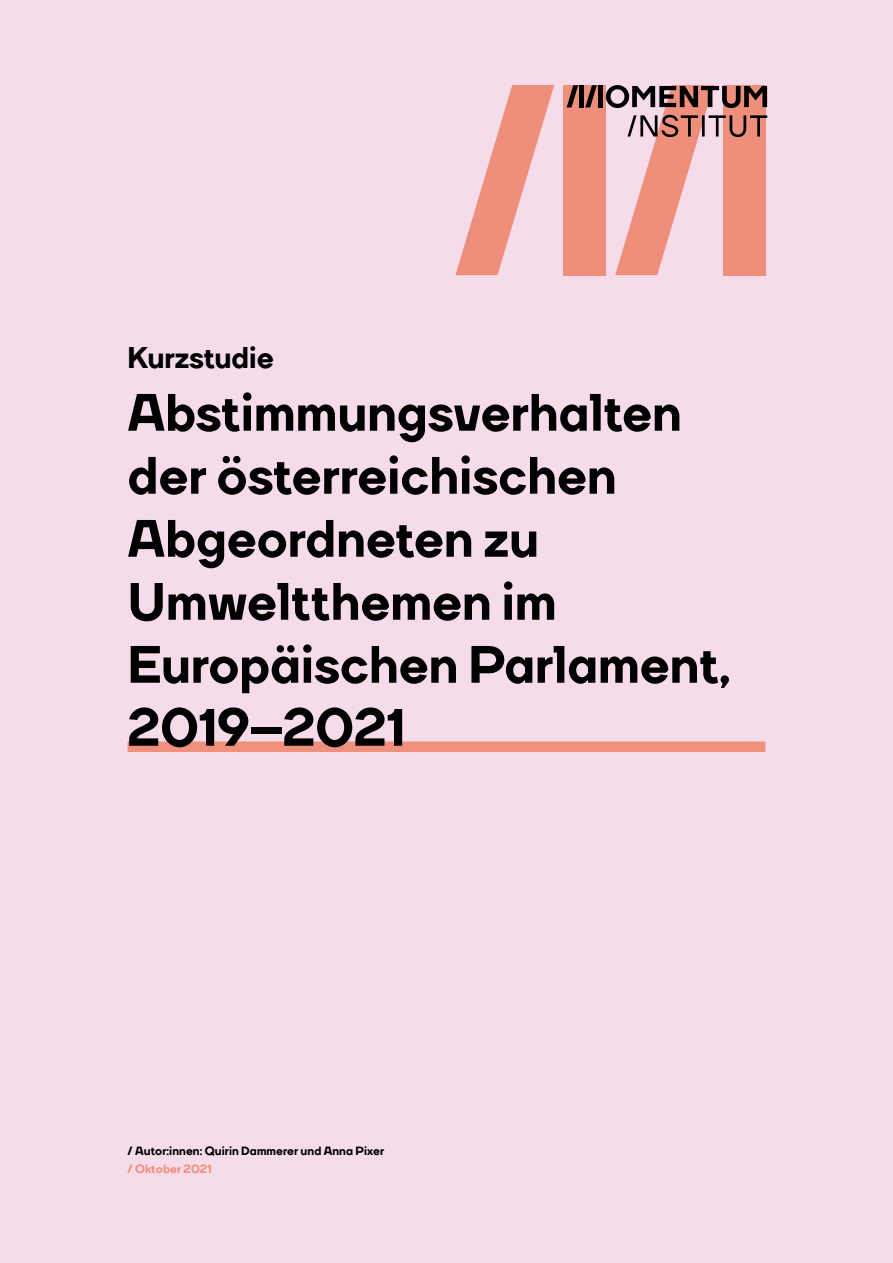
<style>
.page{position:relative;width:893px;height:1263px;background:#f6dceb}
.page>*{position:absolute;margin:0;border:0;box-sizing:border-box;transform-origin:0 0}
.t1{font:800 52.5px/63px "TT Firs";color:#000}
.t2{font:800 30px "TT Firs";color:#000}
.t3{font:800 12px "TT Firs";letter-spacing:.005em;color:#000}
.t4{font:800 12px "TT Firs";letter-spacing:.005em;color:#ee907b}
</style>
<div class="page">
<div style="left:564px;top:85px;width:42px;height:190px;background:#ed8f7a"></div>
<svg style="left:455px;top:85px;width:99px;height:190px"></svg>
<div style="left:598px;top:85px;width:5px;height:22px;background:#000"></div>
<div style="left:579px;top:85px;width:5px;height:22px;background:#000"></div>
<svg style="left:585px;top:85px;width:12px;height:22px"></svg>
<svg style="left:567px;top:85px;width:11px;height:22px"></svg>
<svg style="left:606px;top:85px;width:161px;height:190px"></svg>
<div style="left:128px;top:741px;width:637px;height:11px;background:#ee907b"></div>
<p class="t2" style="left:128px;top:338px;width:148px">Kurzstudie</p>
<p class="t1" style="left:128px;top:381px;width:604px">Abstimmungsverhalten der österreichischen<br>Abgeordneten zu<br>Umweltthemen im<br>Europäischen Parlament,<br>2019–2021</p>
<p class="t3" style="left:128px;top:1143px;width:258px">/ Autor:innen: Quirin Dammerer und Anna Pixer</p>
<p class="t4" style="left:128px;top:1161px;width:86px">/ Oktober 2021</p>
</div>
